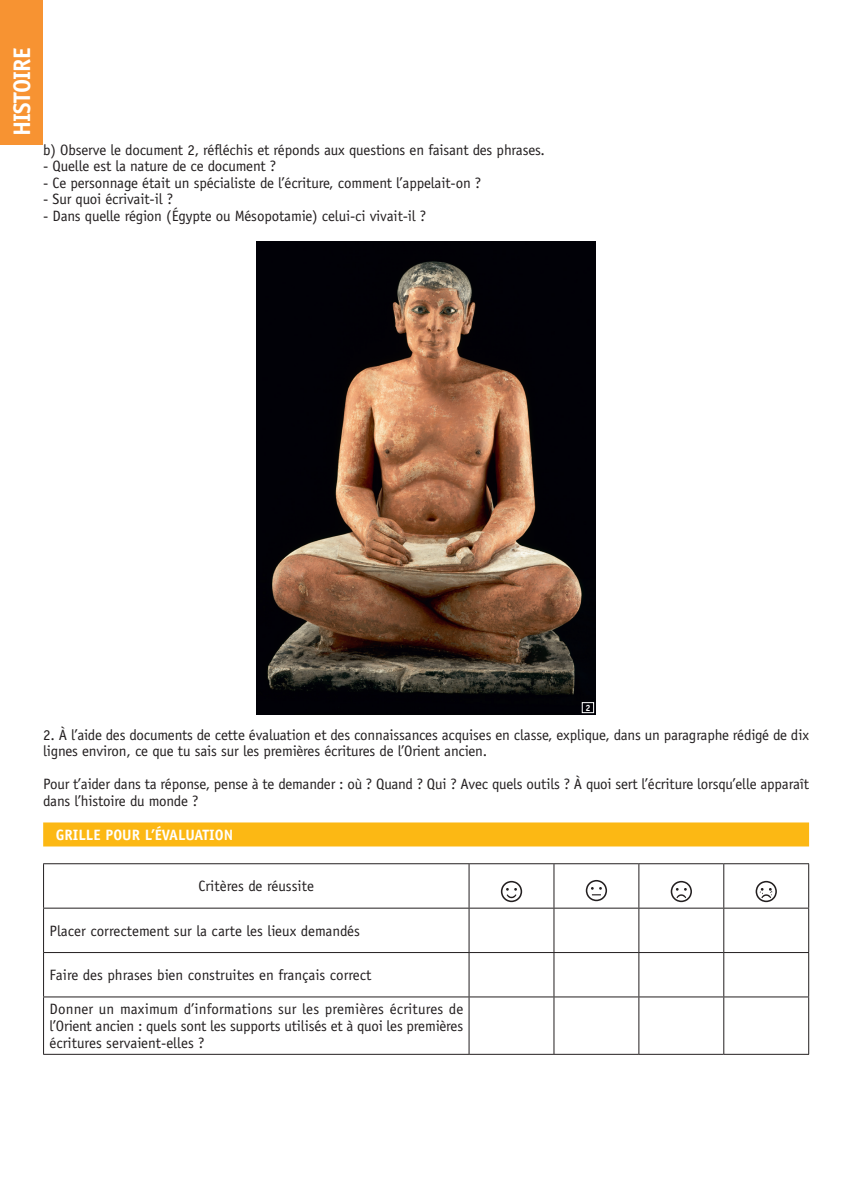
<style>
.page{position:relative;width:851px;height:1191px;background:#fff}
.page>*{position:absolute;margin:0;border:0;box-sizing:border-box;transform-origin:0 0}
.t1{font:700 24px "Officina Sans Std";letter-spacing:-.03em;color:#fff}
.t2{font:15px/16.5px "Officina Sans Std";letter-spacing:-.01em;color:#231f20}
.t3{font:700 15px "Officina Sans Std";color:#fff}
.t4{font:700 9px "Officina Sans Std";color:#fff}
</style>
<div class="page">
<div style="left:0;top:0;width:43px;height:145px;background:#f79332"></div>
<div style="left:43px;top:822px;width:766px;height:24px;background:#fcb814"></div>
<img style="left:256px;top:241px;width:340px;height:473px">
<hr style="left:43px;top:863px;width:426px;height:1px;background:#231f20">
<hr style="left:43px;top:864px;width:1px;height:43px;background:#231f20">
<hr style="left:469px;top:863px;width:85px;height:1px;background:#231f20">
<hr style="left:468px;top:864px;width:1px;height:43px;background:#231f20">
<hr style="left:554px;top:863px;width:84px;height:1px;background:#231f20">
<hr style="left:553px;top:864px;width:1px;height:43px;background:#231f20">
<hr style="left:638px;top:863px;width:85px;height:1px;background:#231f20">
<hr style="left:638px;top:864px;width:1px;height:43px;background:#231f20">
<hr style="left:723px;top:863px;width:86px;height:1px;background:#231f20">
<hr style="left:723px;top:864px;width:1px;height:43px;background:#231f20">
<hr style="left:808px;top:864px;width:1px;height:43px;background:#231f20">
<hr style="left:43px;top:907px;width:426px;height:1px;background:#231f20">
<hr style="left:43px;top:908px;width:1px;height:44px;background:#231f20">
<hr style="left:469px;top:907px;width:85px;height:1px;background:#231f20">
<hr style="left:468px;top:908px;width:1px;height:44px;background:#231f20">
<hr style="left:554px;top:907px;width:84px;height:1px;background:#231f20">
<hr style="left:553px;top:908px;width:1px;height:44px;background:#231f20">
<hr style="left:638px;top:907px;width:85px;height:1px;background:#231f20">
<hr style="left:638px;top:908px;width:1px;height:44px;background:#231f20">
<hr style="left:723px;top:907px;width:86px;height:1px;background:#231f20">
<hr style="left:723px;top:908px;width:1px;height:44px;background:#231f20">
<hr style="left:808px;top:908px;width:1px;height:44px;background:#231f20">
<hr style="left:43px;top:952px;width:426px;height:1px;background:#231f20">
<hr style="left:43px;top:953px;width:1px;height:43px;background:#231f20">
<hr style="left:469px;top:952px;width:85px;height:1px;background:#231f20">
<hr style="left:468px;top:953px;width:1px;height:43px;background:#231f20">
<hr style="left:554px;top:952px;width:84px;height:1px;background:#231f20">
<hr style="left:553px;top:953px;width:1px;height:43px;background:#231f20">
<hr style="left:638px;top:952px;width:85px;height:1px;background:#231f20">
<hr style="left:638px;top:953px;width:1px;height:43px;background:#231f20">
<hr style="left:723px;top:952px;width:86px;height:1px;background:#231f20">
<hr style="left:723px;top:953px;width:1px;height:43px;background:#231f20">
<hr style="left:808px;top:953px;width:1px;height:43px;background:#231f20">
<hr style="left:43px;top:996px;width:426px;height:1px;background:#231f20">
<hr style="left:43px;top:997px;width:1px;height:57px;background:#231f20">
<hr style="left:469px;top:996px;width:85px;height:1px;background:#231f20">
<hr style="left:468px;top:997px;width:1px;height:57px;background:#231f20">
<hr style="left:554px;top:996px;width:84px;height:1px;background:#231f20">
<hr style="left:553px;top:997px;width:1px;height:57px;background:#231f20">
<hr style="left:638px;top:996px;width:85px;height:1px;background:#231f20">
<hr style="left:638px;top:997px;width:1px;height:57px;background:#231f20">
<hr style="left:723px;top:996px;width:86px;height:1px;background:#231f20">
<hr style="left:723px;top:997px;width:1px;height:57px;background:#231f20">
<hr style="left:808px;top:997px;width:1px;height:57px;background:#231f20">
<hr style="left:43px;top:1054px;width:426px;height:1px;background:#231f20">
<hr style="left:469px;top:1054px;width:85px;height:1px;background:#231f20">
<hr style="left:554px;top:1054px;width:84px;height:1px;background:#231f20">
<hr style="left:638px;top:1054px;width:85px;height:1px;background:#231f20">
<hr style="left:723px;top:1054px;width:86px;height:1px;background:#231f20">
<svg style="left:501px;top:881px;width:21px;height:21px"></svg>
<svg style="left:585px;top:880px;width:22px;height:21px"></svg>
<svg style="left:670px;top:881px;width:21px;height:21px"></svg>
<svg style="left:755px;top:881px;width:21px;height:21px"></svg>
<div style="left:581px;top:702px;width:13px;height:11px;border:1px solid #fff"></div>
<h1 class="t1" style="left:7px;top:136px;width:90px;rotate:-90deg">H ISTOIRE</h1>
<p class="t2" style="left:43px;top:141px;width:503px">b) Observe le document 2, réfléchis et réponds aux questions en faisant des phrases.</p>
<p class="t2" style="left:43px;top:158px;width:234px">- Quelle est la nature de ce document ?</p>
<p class="t2" style="left:43px;top:174px;width:439px">- Ce personnage était un spécialiste de l’écriture, comment l’appelait-on ?</p>
<p class="t2" style="left:43px;top:191px;width:131px">- Sur quoi écrivait-il ?</p>
<p class="t2" style="left:43px;top:207px;width:384px">- Dans quelle région (Égypte ou Mésopotamie) celui-ci vivait-il ?</p>
<p class="t4" style="left:585px;top:702px;width:7px">2</p>
<p class="t2" style="left:43px;top:726px;width:767px">2. À l’aide des documents de cette évaluation et des connaissances acquises en classe, explique, dans un paragraphe rédigé de dix lignes environ, ce que tu sais sur les premières écritures de l’Orient ancien.</p>
<p class="t2" style="left:43px;top:776px;width:767px">Pour t’aider dans ta réponse, pense à te demander : où ? Quand ? Qui ? Avec quels outils ? À quoi sert l’écriture lorsqu’elle apparaît dans l’histoire du monde ?</p>
<p class="t3" style="left:56px;top:825px;width:176px">GRILLE POUR L’ÉVALUATION</p>
<p class="t2" style="left:198px;top:878px;width:117px">Critères de réussite</p>
<p class="t2" style="left:50px;top:922px;width:312px">Placer correctement sur la carte les lieux demandés</p>
<p class="t2" style="left:50px;top:967px;width:323px">Faire des phrases bien construites en français correct</p>
<p class="t2" style="left:50px;top:1000px;width:415px;line-height:17.2px;text-align:justify">Donner un maximum d’informations sur les premières écritures de l’Orient ancien : quels sont les supports utilisés et à quoi les premières écritures servaient-elles ?</p>
</div>
